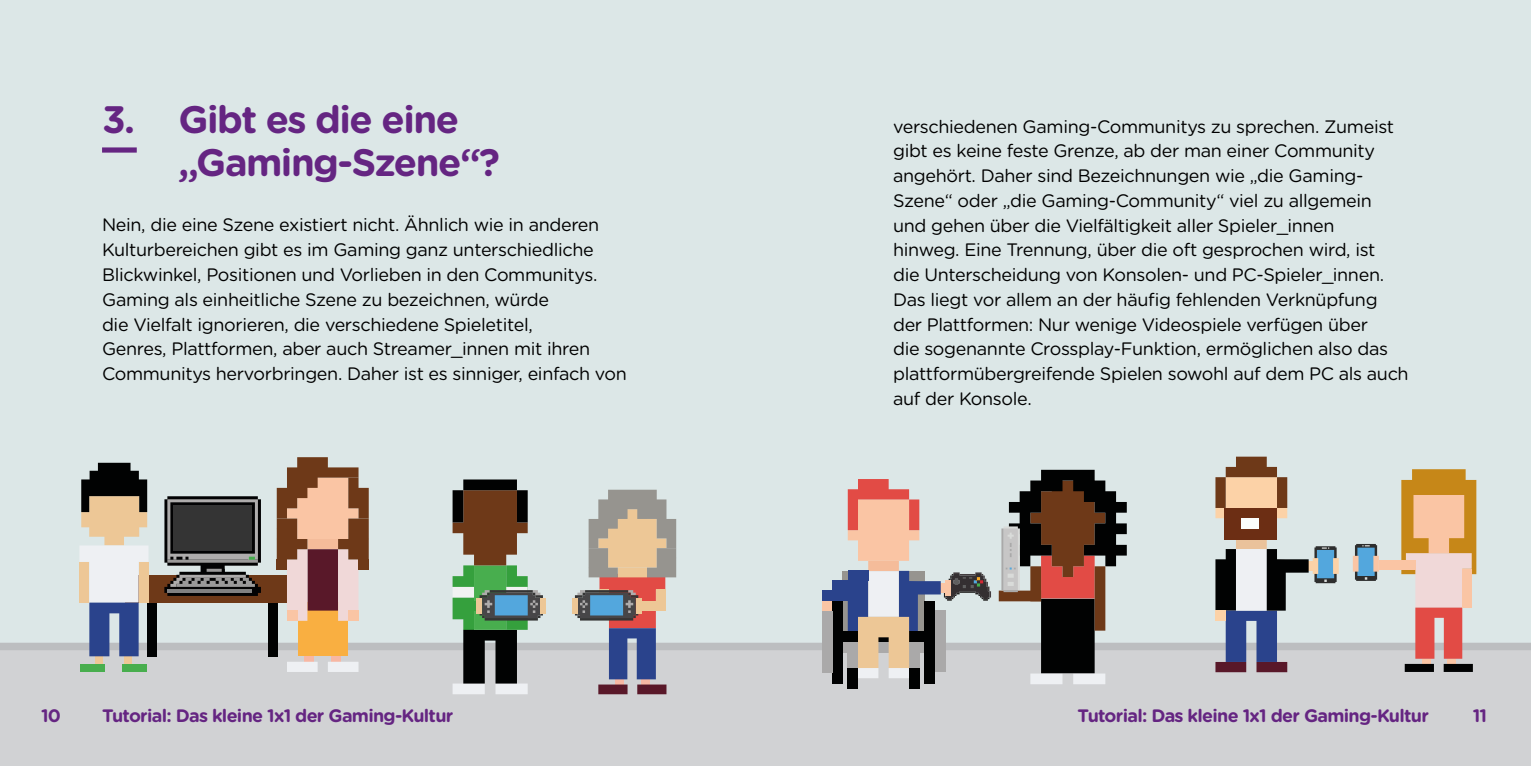
<style>
.page{position:relative;width:1531px;height:766px;background:#fff}
.page>*{position:absolute;margin:0;border:0;box-sizing:border-box;transform-origin:0 0}
.t1{font:700 38.25px/42.8px "Gotham Rounded";letter-spacing:-.04em;color:#652582}
.t2{font:18px/24.8px "Gotham Rounded";letter-spacing:-.02em;color:#000}
.t3{font:700 18px "Gotham Rounded";letter-spacing:-.04em;color:#652582}
</style>
<div class="page">
<div style="left:0;top:0;width:1531px;height:765px;background:#dce7e7"></div>
<div style="left:0;top:650px;width:1531px;height:115px;background:#d1d2d4"></div>
<svg style="left:0;top:456px;width:1531px;height:238px"></svg>
<div style="left:102px;top:147px;width:35px;height:5px;background:#652582"></div>
<h1 class="t1" style="left:179px;top:96px;width:323px">Gibt es die eine „Gaming-Szene“?</h1>
<p class="t2" style="left:102px;top:212px;width:526px">Nein, die eine Szene existiert nicht. Ähnlich wie in anderen Kulturbereichen gibt es im Gaming ganz unterschiedliche Blickwinkel, Positionen und Vorlieben in den Communitys.<br>Gaming als einheitliche Szene zu bezeichnen, würde<br>die Vielfalt ignorieren, die verschiedene Spieletitel,<br>Genres, Plattformen, aber auch Streamer_innen mit ihren Communitys hervorbringen. Daher ist es sinniger, einfach von</p>
<h1 class="t1" style="left:102px;top:96px;width:35px">3.</h1>
<p class="t2" style="left:893px;top:113px;width:517px">verschiedenen Gaming-Communitys zu sprechen. Zumeist gibt es keine feste Grenze, ab der man einer Community angehört. Daher sind Bezeichnungen wie „die Gaming-Szene“ oder „die Gaming-Community“ viel zu allgemein und gehen über die Vielfältigkeit aller Spieler_innen<br>hinweg. Eine Trennung, über die oft gesprochen wird, ist<br>die Unterscheidung von Konsolen- und PC-Spieler_innen.<br>Das liegt vor allem an der häufig fehlenden Verknüpfung der Plattformen: Nur wenige Videospiele verfügen über<br>die sogenannte Crossplay-Funktion, ermöglichen also das plattformübergreifende Spielen sowohl auf dem PC als auch auf der Konsole.</p>
<p class="t3" style="left:41px;top:702px;width:22px">10</p>
<p class="t3" style="left:102px;top:702px;width:353px">Tutorial: Das kleine 1x1 der Gaming-Kultur</p>
<p class="t3" style="left:1077px;top:702px;width:353px">Tutorial: Das kleine 1x1 der Gaming-Kultur</p>
<p class="t3" style="left:1472px;top:702px;width:16px">11</p>
</div>
